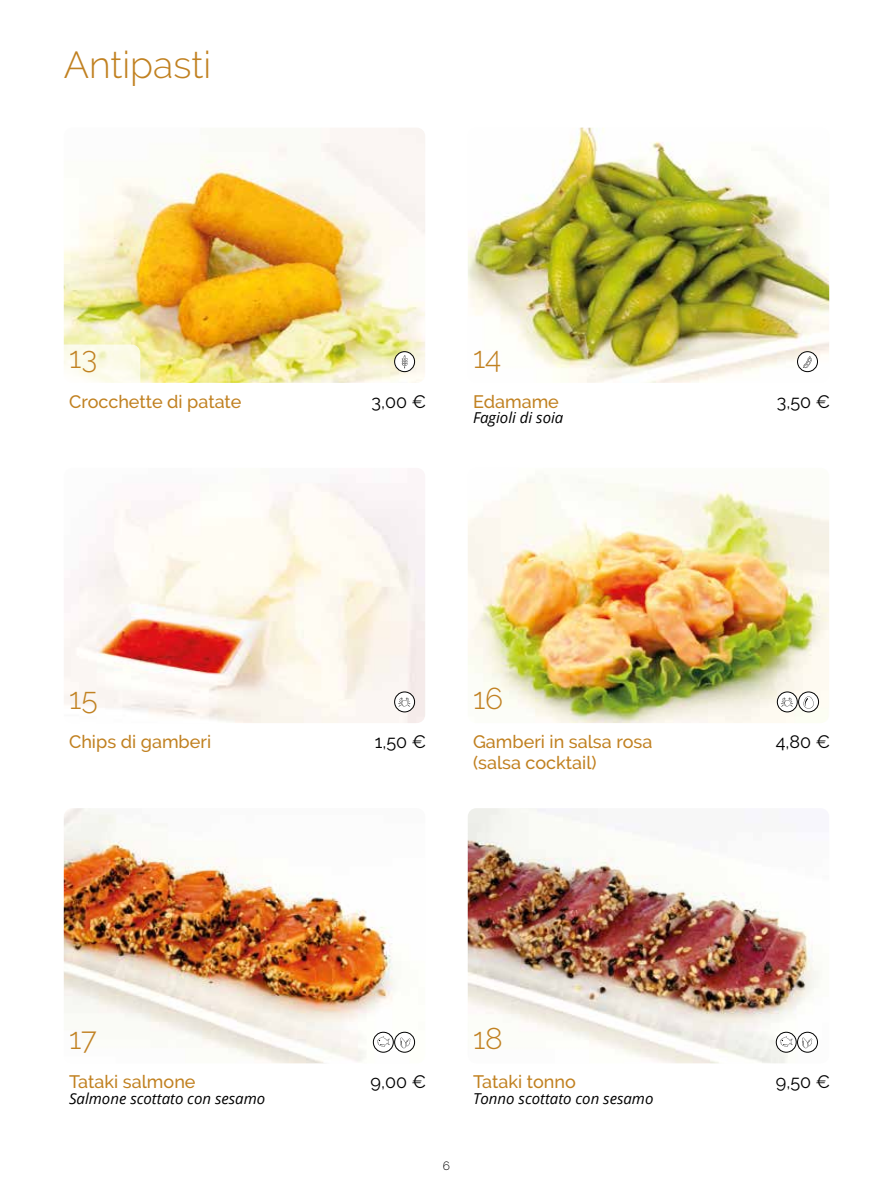
<style>
.page{position:relative;width:893px;height:1191px;background:#fff}
.page>*{position:absolute;margin:0;border:0;box-sizing:border-box;transform-origin:0 0}
.t1{font:300 37.5px "Raleway";color:#c18121}
.t2{font:300 30px "Raleway";color:#c18121}
.t3{font:500 18px/21.6px "Raleway";color:#c18121}
.t4{font:18px "Raleway";color:#000}
.t5{font:italic 15px "Open Sans";color:#000}
.t6{font:300 12px "Raleway";color:#000}
</style>
<div class="page">
<img style="left:64px;top:128px;width:361px;height:255px">
<svg style="left:55px;top:344px;width:85px;height:47px;fill:#fcfbed"></svg>
<img style="left:468px;top:128px;width:361px;height:255px">
<svg style="left:797px;top:352px;width:20px;height:20px"></svg>
<div style="left:797px;top:351px;width:21px;height:21px;border:1px solid #000;border-radius:50%"></div>
<svg style="left:803px;top:356px;width:9px;height:12px"></svg>
<svg style="left:395px;top:352px;width:20px;height:20px"></svg>
<div style="left:394px;top:351px;width:21px;height:21px;border:1px solid #000;border-radius:50%"></div>
<svg style="left:402px;top:355px;width:6px;height:13px"></svg>
<img style="left:64px;top:483px;width:361px;height:240px">
<svg style="left:395px;top:692px;width:20px;height:20px"></svg>
<div style="left:394px;top:691px;width:21px;height:21px;border:1px solid #000;border-radius:50%"></div>
<svg style="left:398px;top:697px;width:12px;height:9px"></svg>
<img style="left:468px;top:808px;width:352px;height:255px">
<img style="left:64px;top:808px;width:352px;height:255px">
<svg style="left:395px;top:1032px;width:20px;height:20px"></svg>
<div style="left:394px;top:1031px;width:21px;height:21px;border:1px solid #000;border-radius:50%"></div>
<svg style="left:400px;top:1037px;width:10px;height:11px"></svg>
<svg style="left:373px;top:1032px;width:20px;height:20px"></svg>
<div style="left:373px;top:1031px;width:21px;height:21px;border:1px solid #000;border-radius:50%"></div>
<svg style="left:377px;top:1036px;width:12px;height:10px"></svg>
<svg style="left:797px;top:1032px;width:20px;height:20px"></svg>
<div style="left:797px;top:1031px;width:21px;height:21px;border:1px solid #000;border-radius:50%"></div>
<svg style="left:802px;top:1037px;width:10px;height:11px"></svg>
<svg style="left:776px;top:1032px;width:20px;height:20px"></svg>
<div style="left:776px;top:1031px;width:21px;height:21px;border:1px solid #000;border-radius:50%"></div>
<svg style="left:780px;top:1036px;width:12px;height:10px"></svg>
<img style="left:468px;top:475px;width:361px;height:248px">
<svg style="left:799px;top:692px;width:19px;height:20px"></svg>
<div style="left:798px;top:691px;width:21px;height:21px;border:1px solid #000;border-radius:50%"></div>
<svg style="left:803px;top:696px;width:11px;height:12px"></svg>
<svg style="left:777px;top:692px;width:20px;height:20px"></svg>
<div style="left:777px;top:691px;width:21px;height:21px;border:1px solid #000;border-radius:50%"></div>
<svg style="left:781px;top:697px;width:12px;height:9px"></svg>
<h1 class="t1" style="left:64px;top:43px;width:149px">Antipasti</h1>
<h2 class="t2" style="left:69px;top:340px;width:30px">13</h2>
<p class="t3" style="left:69px;top:390px;width:174px">Crocchette di patate</p>
<p class="t4" style="left:372px;top:391px;width:56px">3,00 €</p>
<h2 class="t2" style="left:473px;top:340px;width:30px">14</h2>
<p class="t3" style="left:473px;top:390px;width:87px">Edamame</p>
<p class="t4" style="left:777px;top:391px;width:55px">3,50 €</p>
<p class="t5" style="left:473px;top:407px;width:92px">Fagioli di soia</p>
<h2 class="t2" style="left:69px;top:680px;width:30px">15</h2>
<p class="t3" style="left:69px;top:730px;width:144px">Chips di gamberi</p>
<p class="t4" style="left:375px;top:731px;width:53px">1,50 €</p>
<h2 class="t2" style="left:473px;top:680px;width:32px">16</h2>
<p class="t3" style="left:473px;top:730px;width:181px">Gamberi in salsa rosa (salsa cocktail)</p>
<p class="t4" style="left:776px;top:731px;width:56px">4,80 €</p>
<h2 class="t2" style="left:69px;top:1021px;width:29px">17</h2>
<p class="t3" style="left:69px;top:1071px;width:128px">Tataki salmone</p>
<p class="t4" style="left:371px;top:1071px;width:57px">9,00 €</p>
<p class="t5" style="left:69px;top:1088px;width:198px">Salmone scottato con sesamo</p>
<p class="t6" style="left:443px;top:1158px;width:9px">6</p>
<h2 class="t2" style="left:473px;top:1021px;width:31px">18</h2>
<p class="t3" style="left:473px;top:1071px;width:104px">Tataki tonno</p>
<p class="t4" style="left:776px;top:1071px;width:56px">9,50 €</p>
<p class="t5" style="left:473px;top:1088px;width:182px">Tonno scottato con sesamo</p>
</div>
